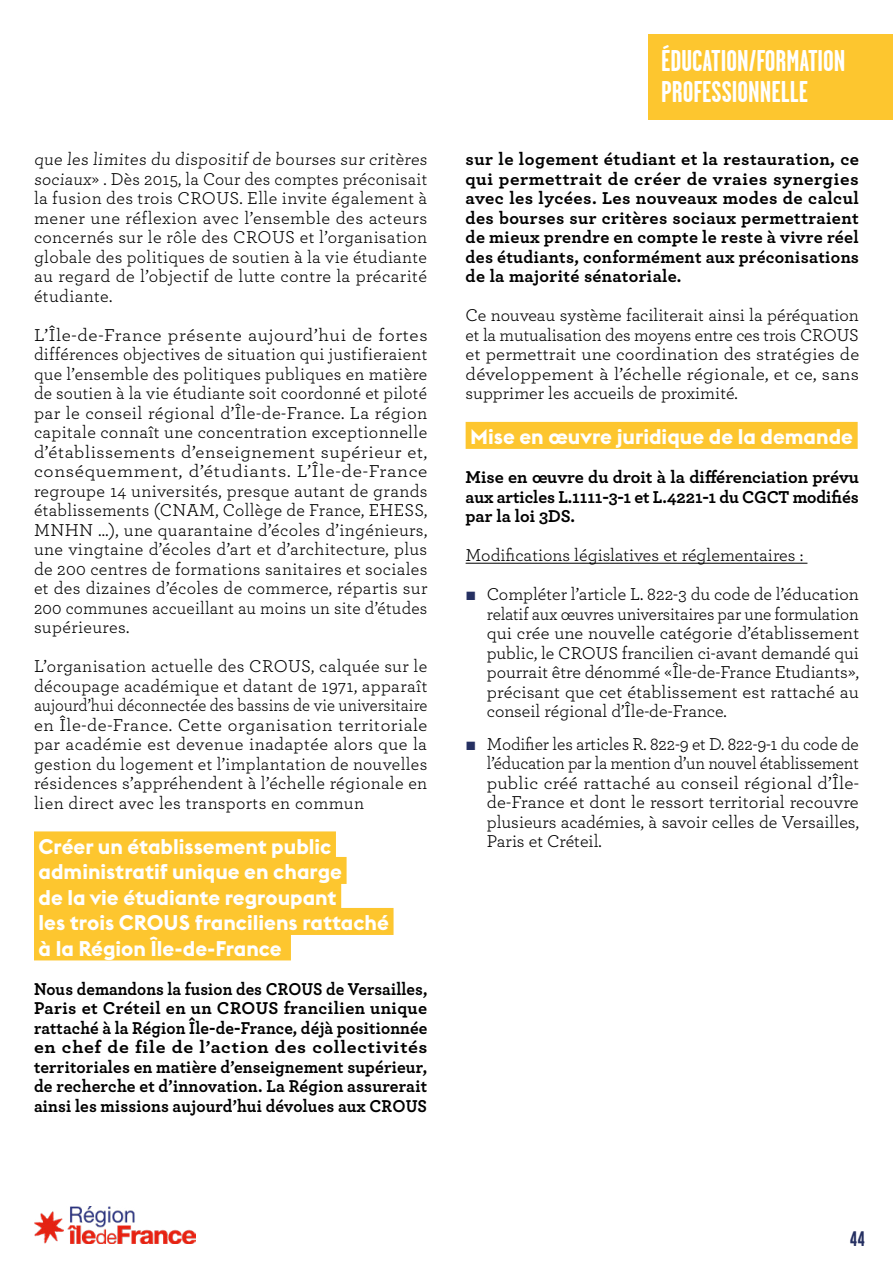
<style>
.page{position:relative;width:893px;height:1263px;background:#fff}
.page>*{position:absolute;margin:0;border:0;box-sizing:border-box;transform-origin:0 0}
.t1{font:700 30px/31.5px "Garage Gothic";color:#fff}
.t2{font:700 21px/25.5px "Euclid Flex";color:#fff}
.t3{font:700 21px "Garage Gothic";color:#263062}
.t4{font:18px/19.5px "Archer";letter-spacing:.005em;color:#000;text-align:justify}
.t5{font:18px/19.5px "Archer";letter-spacing:.005em;color:#000;text-align:justify;scale:1.06 1}
.t6{font:700 18px/19.5px "Archer";letter-spacing:.01em;color:#000;text-align:justify}
.t7{font:700 18px/19.5px "Archer";letter-spacing:.01em;color:#000;text-align:justify;scale:.94 1}
.s1{font-family:"Arial";font-weight:900;color:#263062}
</style>
<div class="page">
<img style="left:34px;top:1206px;width:162px;height:37px">
<div style="left:34px;top:831px;width:302px;height:27px;background:#fdc62f"></div>
<div style="left:34px;top:857px;width:313px;height:27px;background:#fdc62f"></div>
<div style="left:34px;top:882px;width:307px;height:27px;background:#fdc62f"></div>
<div style="left:34px;top:908px;width:360px;height:27px;background:#fdc62f"></div>
<div style="left:34px;top:933px;width:257px;height:27px;background:#fdc62f"></div>
<div style="left:466px;top:422px;width:392px;height:27px;background:#fdc62f"></div>
<hr style="left:466px;top:563px;width:341px;height:1px;background:#000">
<div style="left:648px;top:34px;width:245px;height:85px;background:#fdc62f"></div>
<p class="t4" style="left:34px;top:149px;width:397px">que les limites du dispositif de bourses sur critères sociaux» . Dès 2015, la Cour des comptes préconisait la fusion des trois CROUS. Elle invite également à mener une réflexion avec l’ensemble des acteurs concernés sur le rôle des CROUS et l’organisation globale des politiques de soutien à la vie étudiante au regard de l’objectif de lutte contre la précarité étudiante.</p>
<p class="t5" style="left:34px;top:324px;width:373px">L’Île-de-France présente aujourd’hui de fortes différences objectives de situation qui justifieraient que l’ensemble des politiques publiques en matière de soutien à la vie étudiante soit coordonné et piloté par le conseil régional d’Île-de-France. La région capitale connaît une concentration exceptionnelle d’établissements d’enseignement supérieur et, conséquemment, d’étudiants. L’Île-de-France regroupe 14 universités, presque autant de grands établissements (CNAM, Collège de France, EHESS, MNHN …), une quarantaine d’écoles d’ingénieurs, une vingtaine d’écoles d’art et d’architecture, plus de 200 centres de formations sanitaires et sociales et des dizaines d’écoles de commerce, répartis sur 200 communes accueillant au moins un site d’études supérieures.</p>
<p class="t4" style="left:34px;top:656px;width:395px">L’organisation actuelle des CROUS, calquée sur le découpage académique et datant de 1971, apparaît aujourd’hui déconnectée des bassins de vie universitaire en Île-de-France. Cette organisation territoriale par académie est devenue inadaptée alors que la gestion du logement et l’implantation de nouvelles résidences s’appréhendent à l’échelle régionale en lien direct avec les transports en commun</p>
<p class="t2" style="left:39px;top:834px;width:352px">Créer un établissement public administratif unique en charge<br>de la vie étudiante regroupant<br>les trois CROUS franciliens rattaché à la Région Île-de-France</p>
<p class="t7" style="left:34px;top:978px;width:420px">Nous demandons la fusion des CROUS de Versailles, Paris et Créteil en un CROUS francilien unique rattaché à la Région Île-de-France, déjà positionnée en chef de file de l’action des collectivités territoriales en matière d’enseignement supérieur, de recherche et d’innovation. La Région assurerait ainsi les missions aujourd’hui dévolues aux CROUS</p>
<h1 class="t1" style="left:661px;top:45px;width:186px">ÉDUCATION/FORMATION<br>PROFESSIONNELLE</h1>
<p class="t6" style="left:466px;top:148px;width:395px">sur le logement étudiant et la restauration, ce qui permettrait de créer de vraies synergies avec les lycées. Les nouveaux modes de calcul des bourses sur critères sociaux permettraient de mieux prendre en compte le reste à vivre réel des étudiants, conformément aux préconisations de la majorité sénatoriale.</p>
<p class="t4" style="left:466px;top:305px;width:395px">Ce nouveau système faciliterait ainsi la péréquation et la mutualisation des moyens entre ces trois CROUS et permettrait une coordination des stratégies de développement à l’échelle régionale, et ce, sans supprimer les accueils de proximité.</p>
<p class="t2" style="left:470px;top:424px;width:384px">Mise en œuvre juridique de la demande</p>
<p class="t6" style="left:466px;top:466px;width:395px">Mise en œuvre du droit à la différenciation prévu aux articles L.1111-3-1 et L.4221-1 du CGCT modifiés par la loi 3DS.</p>
<p class="t4" style="left:466px;top:545px;width:339px">Modifications législatives et réglementaires :</p>
<p class="t4" style="left:487px;top:584px;width:374px;text-indent:-21px"><span class="s1">■</span> Compléter l’article L. 822-3 du code de l’éducation relatif aux œuvres universitaires par une formulation qui crée une nouvelle catégorie d’établissement public, le CROUS francilien ci-avant demandé qui pourrait être dénommé «Île-de-France Etudiants», précisant que cet établissement est rattaché au conseil régional d’Île-de-France.</p>
<p class="t4" style="left:487px;top:733px;width:374px;text-indent:-21px"><span class="s1">■</span> Modifier les articles R. 822-9 et D. 822-9-1 du code de l’éducation par la mention d’un nouvel établissement public créé rattaché au conseil régional d’Île&shy;de-France et dont le ressort territorial recouvre plusieurs académies, à savoir celles de Versailles, Paris et Créteil.</p>
<p class="t3" style="left:850px;top:1227px;width:16px">44</p>
</div>
